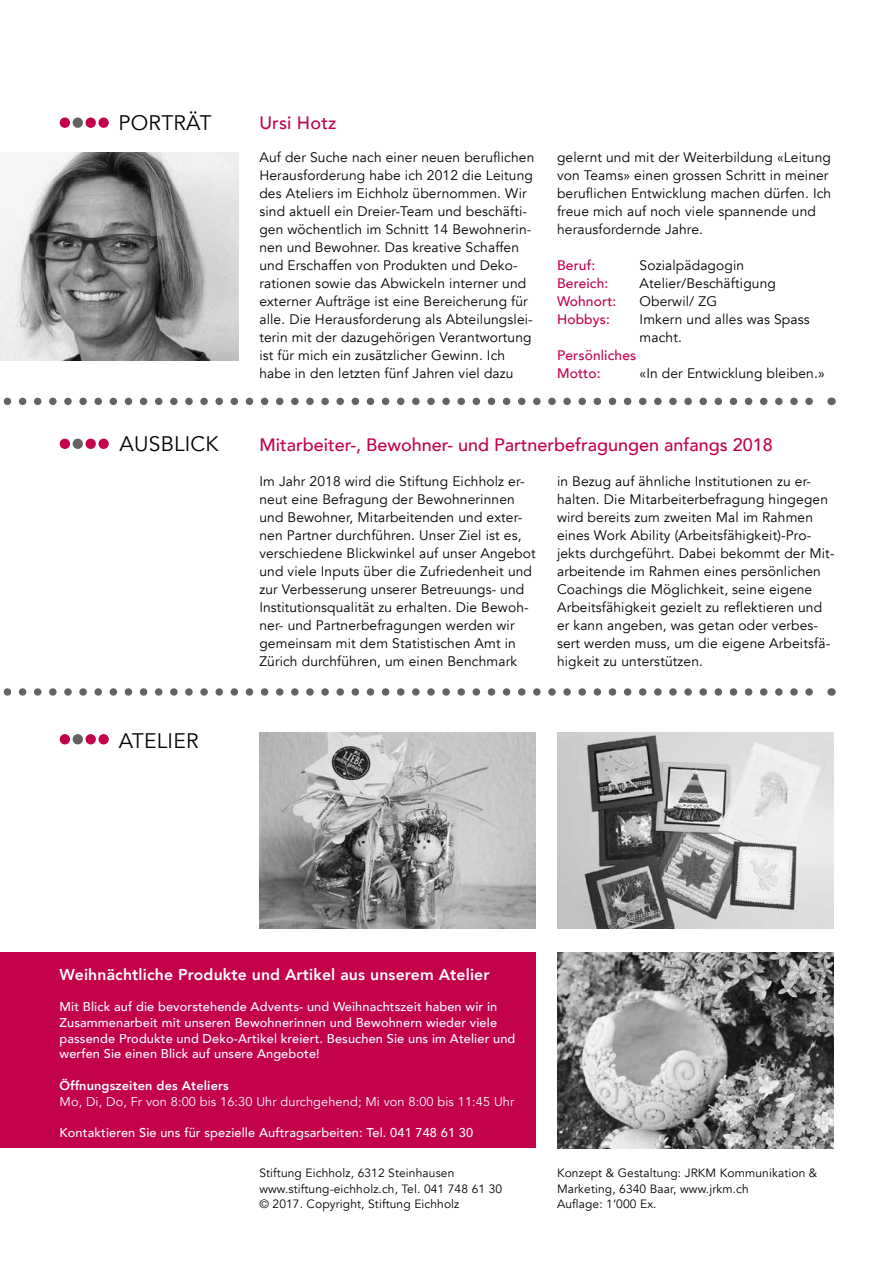
<style>
.page{position:relative;width:893px;height:1263px;background:#fff}
.page>*{position:absolute;margin:0;border:0;box-sizing:border-box;transform-origin:0 0}
.t1{font:21px "Avenir";letter-spacing:.01em;color:#000}
.t2{font:500 18px "Avenir";color:#c4014b}
.t3{font:800 15.75px "Avenir";letter-spacing:.01em;color:#fff}
.t4{font:13.8px/18px "Avenir";letter-spacing:.01em;color:#000}
.t5{font:500 13.8px/18px "Avenir";letter-spacing:.01em;color:#c4014b}
.t6{font:500 12.75px/15.8px "Avenir";letter-spacing:.01em;color:#fff}
.t7{font:12.75px "Avenir";letter-spacing:.01em;color:#fff}
.t8{font:800 12.75px "Avenir";letter-spacing:.01em;color:#fff}
.t9{font:12px/15.8px "Avenir";letter-spacing:.01em;color:#000}
</style>
<div class="page">
<svg style="left:7px;top:688px;width:806px;height:8px"></svg>
<img style="left:0;top:153px;width:238px;height:207px">
<div style="left:86px;top:734px;width:10px;height:10px;background:#c4014b;border-radius:50%"></div>
<div style="left:73px;top:734px;width:10px;height:10px;background:#646363;border-radius:50%"></div>
<div style="left:60px;top:734px;width:10px;height:10px;background:#c4014b;border-radius:50%"></div>
<div style="left:98px;top:734px;width:11px;height:10px;background:#c4014b;border-radius:50%"></div>
<div style="left:86px;top:117px;width:10px;height:11px;background:#c4014b;border-radius:50%"></div>
<div style="left:73px;top:117px;width:10px;height:11px;background:#646363;border-radius:50%"></div>
<div style="left:60px;top:117px;width:10px;height:11px;background:#c4014b;border-radius:50%"></div>
<div style="left:98px;top:117px;width:11px;height:11px;background:#c4014b;border-radius:50%"></div>
<svg style="left:7px;top:398px;width:806px;height:7px"></svg>
<div style="left:86px;top:439px;width:10px;height:10px;background:#c4014b;border-radius:50%"></div>
<div style="left:73px;top:439px;width:10px;height:10px;background:#646363;border-radius:50%"></div>
<div style="left:60px;top:439px;width:10px;height:10px;background:#c4014b;border-radius:50%"></div>
<div style="left:98px;top:439px;width:11px;height:10px;background:#c4014b;border-radius:50%"></div>
<img style="left:259px;top:732px;width:276px;height:196px">
<img style="left:557px;top:952px;width:277px;height:196px">
<img style="left:557px;top:732px;width:276px;height:196px">
<div style="left:0;top:952px;width:535px;height:196px;background:#c4014b"></div>
<h1 class="t1" style="left:119px;top:110px;width:94px">PORTRÄT</h1>
<h1 class="t1" style="left:120px;top:432px;width:101px">AUSBLICK</h1>
<h1 class="t1" style="left:119px;top:729px;width:81px">ATELIER</h1>
<h2 class="t2" style="left:259px;top:107px;width:79px">Ursi Hotz</h2>
<p class="t4" style="left:259px;top:149px;width:276px">Auf der Suche nach einer neuen beruflichen Herausforderung habe ich 2012 die Leitung des Ateliers im Eichholz übernommen. Wir sind aktuell ein Dreier-Team und beschäfti&shy;gen wöchentlich im Schnitt 14 Bewohnerin&shy;nen und Bewohner. Das kreative Schaffen und Erschaffen von Produkten und Deko&shy;rationen sowie das Abwickeln interner und externer Aufträge ist eine Bereicherung für alle. Die Herausforderung als Abteilungslei&shy;terin mit der dazugehörigen Verantwortung ist für mich ein zusätzlicher Gewinn. Ich habe in den letzten fünf Jahren viel dazu</p>
<p class="t4" style="left:557px;top:149px;width:276px">gelernt und mit der Weiterbildung «Leitung von Teams» einen grossen Schritt in meiner beruflichen Entwicklung machen dürfen. Ich freue mich auf noch viele spannende und herausfordernde Jahre.</p>
<p class="t5" style="left:557px;top:255px;width:40px">Beruf:</p>
<p class="t4" style="left:640px;top:256px;width:106px">Sozialpädagogin</p>
<p class="t5" style="left:557px;top:273px;width:53px">Bereich:</p>
<p class="t4" style="left:640px;top:274px;width:138px">Atelier/Beschäftigung</p>
<p class="t5" style="left:557px;top:291px;width:61px">Wohnort:</p>
<p class="t4" style="left:640px;top:292px;width:79px">Oberwil/ ZG</p>
<p class="t5" style="left:557px;top:309px;width:54px">Hobbys:</p>
<p class="t4" style="left:640px;top:310px;width:172px">Imkern und alles was Spass macht.</p>
<p class="t5" style="left:557px;top:345px;width:81px">Persönliches<br>Motto:</p>
<p class="t4" style="left:640px;top:364px;width:187px">«In der Entwicklung bleiben.»</p>
<h2 class="t2" style="left:259px;top:429px;width:515px">Mitarbeiter-, Bewohner- und Partnerbefragungen anfangs 2018</h2>
<p class="t4" style="left:259px;top:473px;width:278px">Im Jahr 2018 wird die Stiftung Eichholz er&shy;neut eine Befragung der Bewohnerinnen und Bewohner, Mitarbeitenden und exter&shy;nen Partner durchführen. Unser Ziel ist es, verschiedene Blickwinkel auf unser Angebot und viele Inputs über die Zufriedenheit und zur Verbesserung unserer Betreuungs- und Institutionsqualität zu erhalten. Die Bewoh&shy;ner- und Partnerbefragungen werden wir gemeinsam mit dem Statistischen Amt in Zürich durchführen, um einen Benchmark</p>
<p class="t4" style="left:557px;top:473px;width:279px">in Bezug auf ähnliche Institutionen zu er&shy;halten. Die Mitarbeiterbefragung hingegen wird bereits zum zweiten Mal im Rahmen eines Work Ability (Arbeitsfähigkeit)-Pro&shy;jekts durchgeführt. Dabei bekommt der Mit&shy;arbeitende im Rahmen eines persönlichen Coachings die Möglichkeit, seine eigene Arbeitsfähigkeit gezielt zu reflektieren und er kann angeben, was getan oder verbes&shy;sert werden muss, um die eigene Arbeitsfä&shy;higkeit zu unterstützen.</p>
<p class="t3" style="left:60px;top:962px;width:432px">Weihnächtliche Produkte und Artikel aus unserem Atelier</p>
<p class="t6" style="left:60px;top:998px;width:457px">Mit Blick auf die bevorstehende Advents- und Weihnachtszeit haben wir in Zusammenarbeit mit unseren Bewohnerinnen und Bewohnern wieder viele passende Produkte und Deko-Artikel kreiert. Besuchen Sie uns im Atelier und werfen Sie einen Blick auf unsere Angebote!</p>
<p class="t8" style="left:60px;top:1075px;width:171px">Öffnungszeiten des Ateliers</p>
<p class="t7" style="left:60px;top:1093px;width:456px">Mo, Di, Do, Fr von 8:00 bis 16:30 Uhr durchgehend; Mi von 8:00 bis 11:45 Uhr</p>
<p class="t6" style="left:60px;top:1124px;width:415px">Kontaktieren Sie uns für spezielle Auftragsarbeiten: Tel. 041 748 61 30</p>
<p class="t9" style="left:259px;top:1165px;width:244px">Stiftung Eichholz, 6312 Steinhausen www.stiftung-eichholz.ch, Tel. 041 748 61 30 © 2017. Copyright, Stiftung Eichholz</p>
<p class="t9" style="left:557px;top:1165px;width:262px">Konzept &amp; Gestaltung: JRKM Kommunikation &amp;<br>Marketing, 6340 Baar, www.jrkm.ch<br>Auflage: 1‘000 Ex.</p>
</div>
